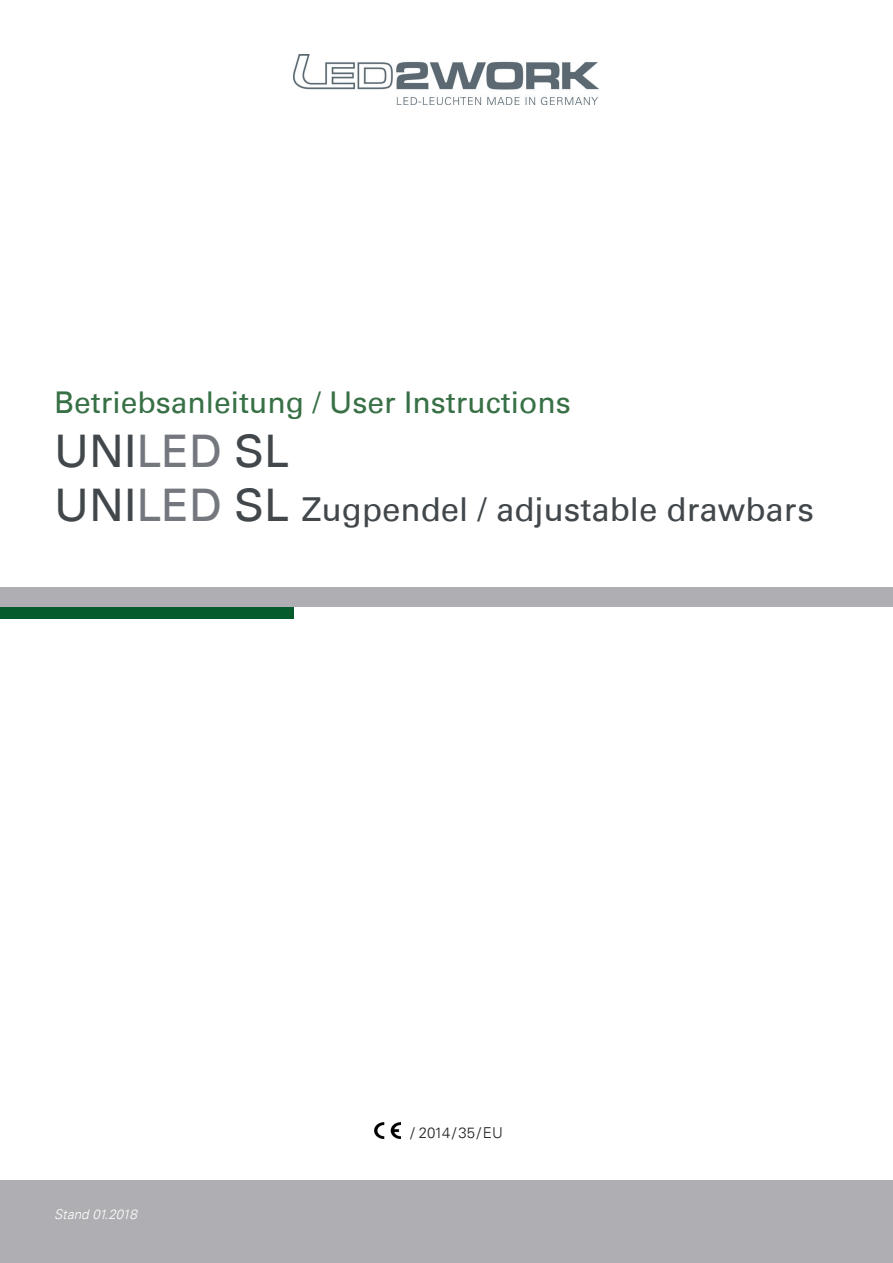
<style>
.page{position:relative;width:893px;height:1263px;background:#fff}
.page>*{position:absolute;margin:0;border:0;box-sizing:border-box;transform-origin:0 0}
.t1{font:45px "Univers LT";color:#41474b}
.t2{font:33px "Univers LT";color:#41474b}
.t3{font:30px "Univers LT";color:#387046}
.t4{font:300 15px "Univers LT";color:#231f20}
.t5{font:italic 300 13.5px "Univers LT";color:#fff}
.s1{color:#74777d}
.s2{font-size:45px}
.s3{font-size:45px;color:#74777d}
</style>
<div class="page">
<div style="left:0;top:606px;width:293px;height:13px;background:#065b2d"></div>
<div style="left:0;top:588px;width:893px;height:19px;background:#afafb3"></div>
<div style="left:0;top:1180px;width:893px;height:83px;background:#afafb3"></div>
<img style="left:374px;top:1123px;width:27px;height:15px">
<img style="left:293px;top:54px;width:305px;height:51px">
<p class="t3" style="left:54px;top:385px;width:518px">Betriebsanleitung / User Instructions</p>
<h1 class="t1" style="left:54px;top:424px;width:237px">UNI<span class="s1">LED</span> SL</h1>
<p class="t2" style="left:54px;top:490px;width:761px"><span class="s2">UNI</span><span class="s3">LED</span> <span class="s2">SL</span> Zugpendel / adjustable drawbars</p>
<p class="t5" style="left:54px;top:1206px;width:88px">Stand 01.2018</p>
<p class="t4" style="left:411px;top:1124px;width:94px">/ 2014/35/EU</p>
</div>
